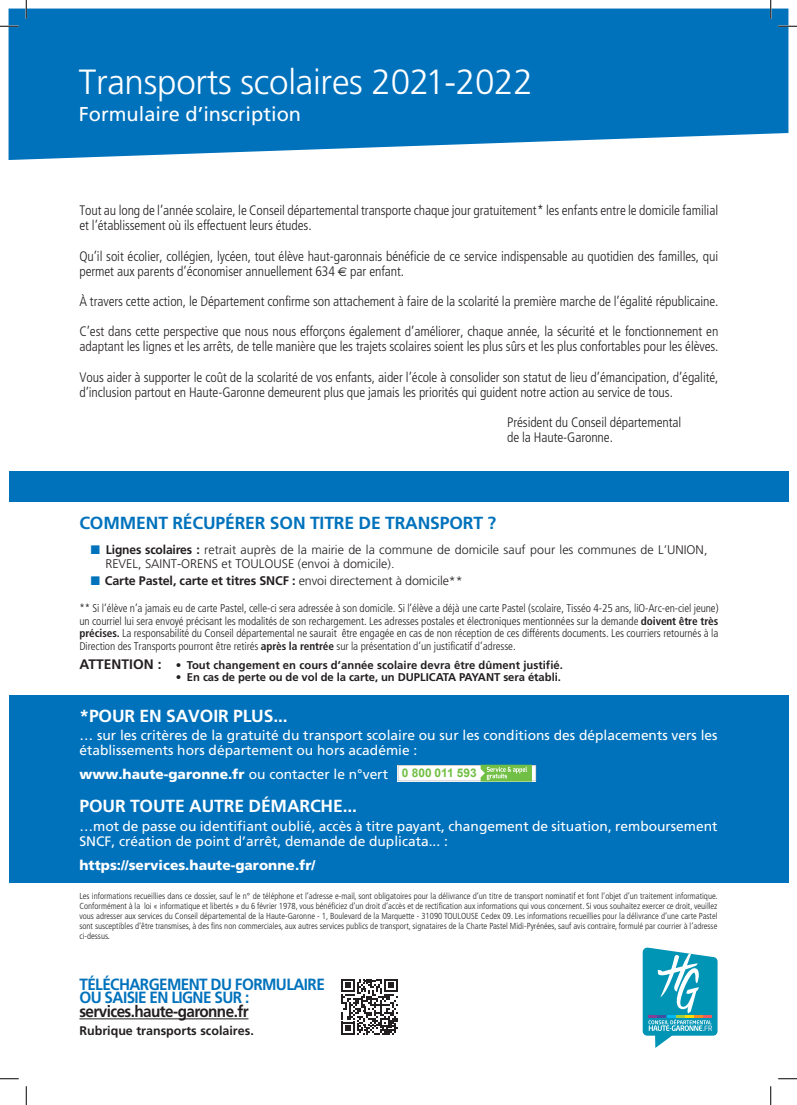
<style>
.page{position:relative;width:797px;height:1105px;background:#fff}
.page>*{position:absolute;margin:0;border:0;box-sizing:border-box;transform-origin:0 0}
.t1{font:300 35px "Frutiger LT Pro";letter-spacing:-.01em;color:#fff}
.t2{font:20px "Frutiger LT Pro";color:#fff}
.t3{font:700 17.5px "Frutiger LT Pro";letter-spacing:-.01em;color:#fff}
.t4{font:700 17.5px "Frutiger LT Pro";letter-spacing:-.01em;color:#0072bc}
.t5{font:700 16.25px/13.8px "Frutiger LT Pro";letter-spacing:-.04em;color:#0072bc;scale:.94 1}
.t6{font:700 16.25px "Frutiger LT Pro";letter-spacing:-.04em;color:#231f20;scale:.94 1}
.t7{font:300 condensed 13.75px/15.1px "Frutiger LT Pro";letter-spacing:-.005em;color:#231f20}
.t8{font:13.75px/15.1px "Frutiger LT Pro";color:#fff}
.t9{font:900 13.75px "Frutiger LT Pro";color:#fff}
.t10{font:300 12.5px/13.8px "Frutiger LT Pro";color:#231f20}
.t11{font:700 12.5px "Frutiger LT Pro";color:#231f20}
.t12{font:300 condensed 11.25px/12.5px "Frutiger LT Pro";letter-spacing:-.005em;color:#231f20;text-align:justify}
.t13{font:700 11.25px "Frutiger LT Pro";letter-spacing:-.005em;color:#231f20}
.t14{font:300 condensed 8.75px/10px "Frutiger LT Pro";color:#231f20;text-align:justify}
.s1{font-family:"Euro Sans";font-weight:400;font-stretch:normal;font-size:12.5px}
.s2{color:#0072bc}
.s3{font-weight:700}
.s4{font-weight:300}
.s5{font-size:13.75px}
.s6{font-weight:400}
.s7{font-family:"Arial";font-weight:700;font-size:11.88px;color:#71bf44}
</style>
<div class="page">
<svg style="left:9px;top:9px;width:779px;height:151px;fill:#0072bc"></svg>
<div style="left:9px;top:695px;width:779px;height:188px;background:#0072bc"></div>
<svg style="left:642px;top:947px;width:75px;height:101px"></svg>
<svg style="left:398px;top:765px;width:138px;height:16px"></svg>
<div style="left:9px;top:472px;width:779px;height:30px;background:#0072bc"></div>
<svg style="left:341px;top:979px;width:57px;height:56px"></svg>
<hr style="left:79px;top:1018px;width:169px;height:1px;background:#231f20">
<svg style="left:0;top:25px;width:19px;height:2px"></svg>
<svg style="left:778px;top:25px;width:19px;height:2px"></svg>
<svg style="left:0;top:1078px;width:19px;height:1px"></svg>
<svg style="left:778px;top:1078px;width:19px;height:1px"></svg>
<svg style="left:25px;top:0;width:2px;height:19px"></svg>
<svg style="left:25px;top:1086px;width:2px;height:19px"></svg>
<svg style="left:770px;top:0;width:1px;height:19px"></svg>
<svg style="left:770px;top:1086px;width:1px;height:19px"></svg>
<h1 class="t1" style="left:79px;top:61px;width:455px">Transports scolaires 2021-2022</h1>
<h2 class="t2" style="left:79px;top:102px;width:224px">Formulaire d’inscription</h2>
<p class="t7" style="left:79px;top:203px;width:640px">Tout au long de l’année scolaire, le Conseil départemental transporte chaque jour gratuitement* les enfants entre le domicile familial et l’établissement où ils effectuent leurs études.</p>
<p class="t7" style="left:79px;top:248px;width:640px">Qu’il soit écolier, collégien, lycéen, tout élève haut-garonnais bénéficie de ce service indispensable au quotidien des familles, qui permet aux parents d’économiser annuellement 634 <span class="s1">€</span> par enfant.</p>
<p class="t7" style="left:79px;top:294px;width:640px">À travers cette action, le Département confirme son attachement à faire de la scolarité la première marche de l’égalité républicaine.</p>
<p class="t7" style="left:79px;top:324px;width:640px">C’est dans cette perspective que nous nous efforçons également d’améliorer, chaque année, la sécurité et le fonctionnement en adaptant les lignes et les arrêts, de telle manière que les trajets scolaires soient les plus sûrs et les plus confortables pour les élèves.</p>
<p class="t7" style="left:79px;top:369px;width:640px">Vous aider à supporter le coût de la scolarité de vos enfants, aider l’école à consolider son statut de lieu d’émancipation, d’égalité, d’inclusion partout en Haute-Garonne demeurent plus que jamais les priorités qui guident notre action au service de tous.</p>
<p class="t7" style="left:507px;top:415px;width:176px">Président du Conseil départemental de la Haute-Garonne.</p>
<p class="t4" style="left:79px;top:513px;width:418px">COMMENT RÉCUPÉRER SON TITRE DE TRANSPORT ?</p>
<p class="t10" style="left:105px;top:543px;width:603px;text-indent:-15px"><span class="s2">■</span> <span class="s3">Lignes scolaires :</span> retrait auprès de la mairie de la commune de domicile sauf pour les communes de L’UNION,<br>REVEL, SAINT-ORENS et TOULOUSE (envoi à domicile).</p>
<p class="t11" style="left:91px;top:574px;width:373px"><span class="s2">■</span> Carte Pastel, carte et titres SNCF : <span class="s4">envoi directement à domicile**</span></p>
<p class="t12" style="left:79px;top:602px;width:640px">** Si l’élève n’a jamais eu de carte Pastel, celle-ci sera adressée à son domicile. Si l’élève a déjà une carte Pastel (scolaire, Tisséo 4-25 ans, liO-Arc-en-ciel jeune) un courriel lui sera envoyé précisant les modalités de son rechargement. Les adresses postales et électroniques mentionnées sur la demande <span class="s3">doivent être très précises.</span> La responsabilité du Conseil départemental ne saurait être engagée en cas de non réception de ces différents documents. Les courriers retournés à la Direction des Transports pourront être retirés <span class="s3">après la rentrée</span> sur la présentation d’un justificatif d’adresse.</p>
<p class="t13" style="left:79px;top:658px;width:485px"><span class="s5">ATTENTION :</span> • Tout changement en cours d’année scolaire devra être dûment justifié.</p>
<p class="t13" style="left:176px;top:671px;width:387px">• En cas de perte ou de vol de la carte, un DUPLICATA PAYANT sera établi.</p>
<p class="t3" style="left:79px;top:705px;width:210px">*POUR EN SAVOIR PLUS...</p>
<p class="t8" style="left:79px;top:728px;width:639px">… sur les critères de la gratuité du transport scolaire ou sur les conditions des déplacements vers les établissements hors département ou hors académie :</p>
<p class="t9" style="left:79px;top:765px;width:399px">www.haute-garonne.fr <span class="s6">ou contacter le n°vert</span> <span class="s7">0 800 011 593</span></p>
<p class="t3" style="left:79px;top:795px;width:279px">POUR TOUTE AUTRE DÉMARCHE...</p>
<p class="t8" style="left:79px;top:818px;width:639px">…mot de passe ou identifiant oublié, accès à titre payant, changement de situation, remboursement<br>SNCF, création de point d’arrêt, demande de duplicata... :</p>
<p class="t9" style="left:79px;top:857px;width:237px">https://services.haute-garonne.fr/</p>
<p class="t14" style="left:79px;top:890px;width:639px">Les informations recueillies dans ce dossier, sauf le n° de téléphone et l’adresse e-mail, sont obligatoires pour la délivrance d’un titre de transport nominatif et font l’objet d’un traitement informatique.<br>Conformément à la loi « informatique et libertés » du 6 février 1978, vous bénéficiez d’un droit d’accès et de rectification aux informations qui vous concernent. Si vous souhaitez exercer ce droit, veuillez vous adresser aux services du Conseil départemental de la Haute-Garonne - 1, Boulevard de la Marquette - 31090 TOULOUSE Cedex 09. Les informations recueillies pour la délivrance d’une carte Pastel sont susceptibles d’être transmises, à des fins non commerciales, aux autres services publics de transport, signataires de la Charte Pastel Midi-Pyrénées, sauf avis contraire, formulé par courrier à l’adresse ci-dessus.</p>
<p class="t5" style="left:79px;top:977px;width:262px">TÉLÉCHARGEMENT DU FORMULAIRE<br>OU SAISIE EN LIGNE SUR :</p>
<p class="t6" style="left:79px;top:1002px;width:181px">services.haute-garonne.fr</p>
<p class="t11" style="left:79px;top:1023px;width:176px">Rubrique transports scolaires.</p>
</div>
